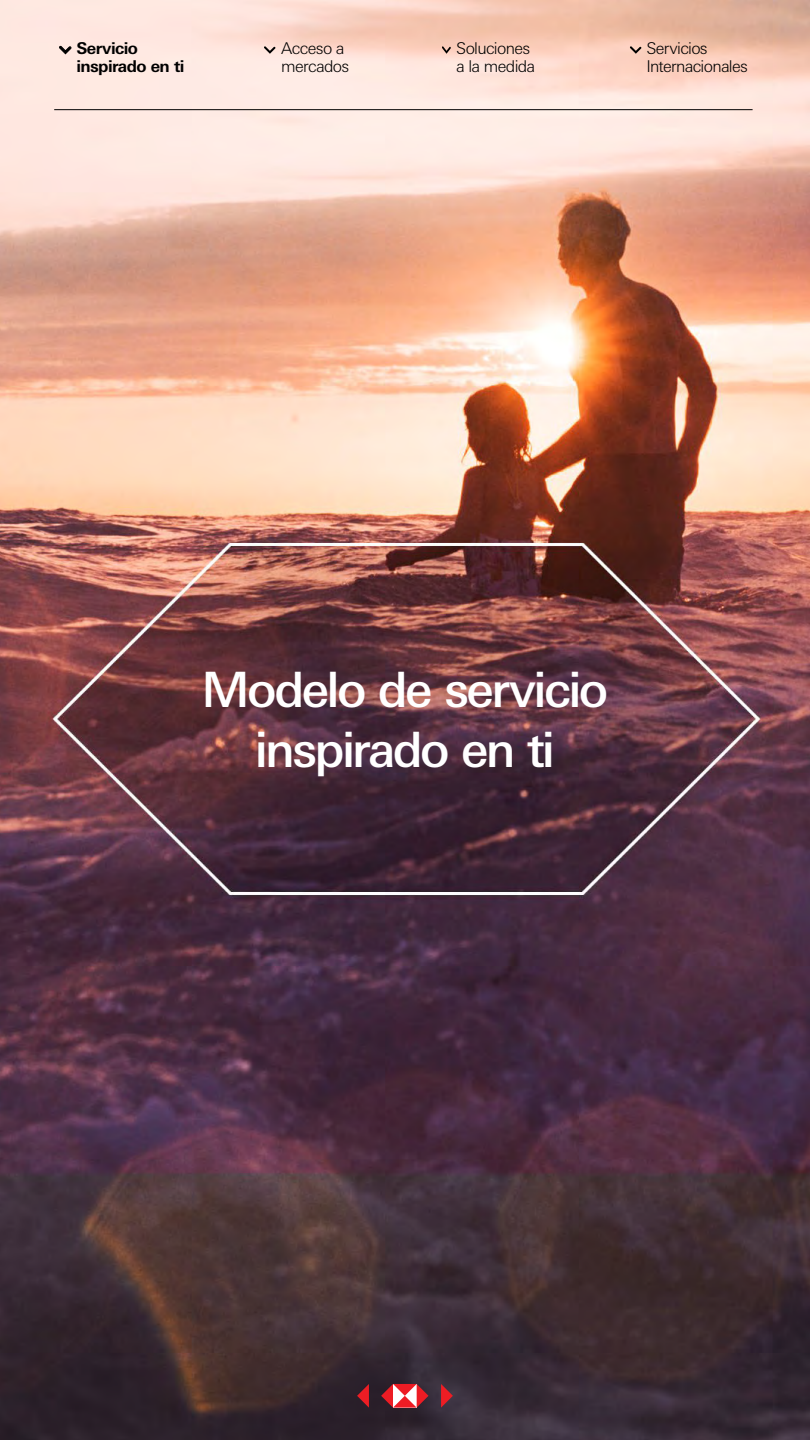
<style>
.page{position:relative;width:810px;height:1440px;background:#fff}
.page>*{position:absolute;margin:0;border:0;box-sizing:border-box;transform-origin:0 0}
.t1{font:500 48.75px/60px "Univers Nextfor HSBC";letter-spacing:-.055em;color:#fff;text-align:center}
.t2{font:300 16.27px/18.3px "Univers Nextfor HSBC";letter-spacing:-.04em;color:#000}
.t3{font:700 16.27px/18.3px "Univers Nextfor HSBC";letter-spacing:-.035em;color:#000}
</style>
<div class="page">
<img style="left:0;top:0;width:810px;height:1440px">
<svg style="left:264px;top:46px;width:12px;height:8px"></svg>
<svg style="left:442px;top:46px;width:9px;height:8px"></svg>
<svg style="left:58px;top:45px;width:14px;height:10px"></svg>
<svg style="left:630px;top:46px;width:11px;height:8px"></svg>
<hr style="left:54px;top:109px;width:699px;height:1px;background:#000">
<svg style="left:381px;top:1384px;width:48px;height:24px"></svg>
<svg style="left:357px;top:1384px;width:12px;height:24px"></svg>
<svg style="left:441px;top:1384px;width:12px;height:24px"></svg>
<p class="t3" style="left:76px;top:38px;width:110px">Servicio inspirado en ti</p>
<p class="t2" style="left:646px;top:38px;width:103px">Servicios<br>Internacionales</p>
<p class="t2" style="left:281px;top:38px;width:70px">Acceso a mercados</p>
<p class="t2" style="left:456px;top:38px;width:81px">Soluciones a la medida</p>
<h1 class="t1" style="left:202px;top:657px;width:408px">Modelo de servicio inspirado en ti</h1>
</div>
